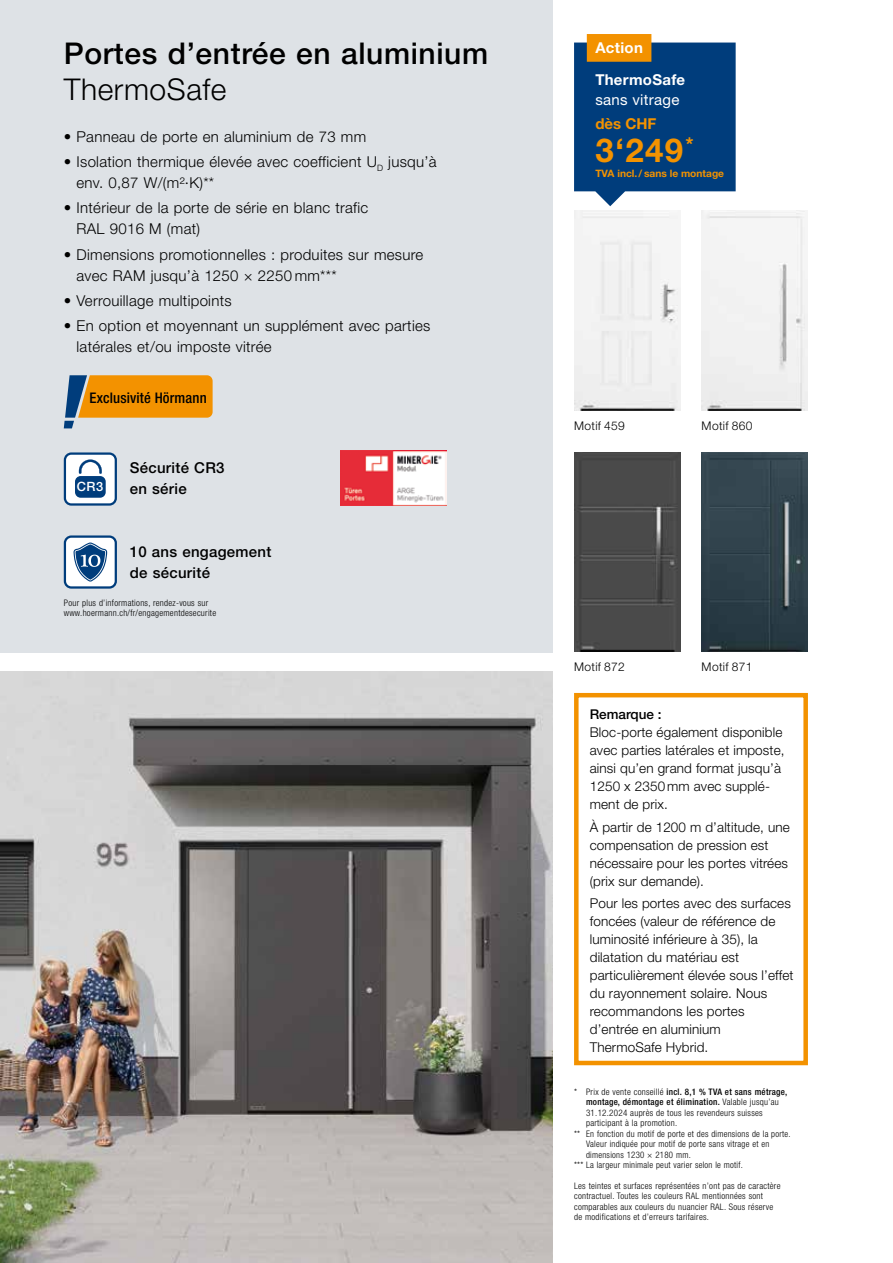
<style>
.page{position:relative;width:893px;height:1263px;background:#fff}
.page>*{position:absolute;margin:0;border:0;box-sizing:border-box;transform-origin:0 0}
.t1{font:700 33px "Hoermann Helvetica Neue";color:#f39200}
.t2{font:500 30px "Hoermann Helvetica Neue";letter-spacing:.02em;color:#000}
.t3{font:300 30px "Hoermann Helvetica Neue";letter-spacing:.02em;color:#000}
.t4{font:300 15px/21px "Hoermann Helvetica Neue";letter-spacing:.02em;color:#000}
.t5{font:500 15px/21px "Hoermann Helvetica Neue";letter-spacing:.02em;color:#000}
.t6{font:700 15px "Hoermann Helvetica Neue";letter-spacing:.02em;color:#fff}
.t7{font:15px "Hoermann Helvetica Neue Rm";letter-spacing:.02em;color:#fff}
.t8{font:700 15px "Hoermann Helvetica Neue";color:#f39200}
.t9{font:500 condensed 14.7px "Hoermann Helvetica Neue";letter-spacing:.01em;color:#000}
.t10{font:300 13.5px/18px "Hoermann Helvetica Neue";letter-spacing:.01em;color:#000}
.t11{font:500 13.5px "Hoermann Helvetica Neue";color:#000}
.t12{font:500 12.75px "Hoermann Helvetica Neue";color:#fff}
.t13{font:300 12px "Hoermann Helvetica Neue";letter-spacing:.03em;color:#000}
.t14{font:700 10.2px "Hoermann Helvetica Neue";color:#f39200}
.t15{font:300 condensed 9px/10.5px "Hoermann Helvetica Neue";letter-spacing:.03em;color:#000}
.t16{font:500 condensed 9px "Hoermann Helvetica Neue";letter-spacing:.03em;color:#000}
.s1{font-weight:300}
</style>
<div class="page">
<div style="left:0;top:0;width:553px;height:652px;background:#dee2e6"></div>
<div style="left:702px;top:211px;width:106px;height:200px;background:#f1f1f1"></div>
<img style="left:702px;top:452px;width:106px;height:200px">
<div style="left:574px;top:211px;width:106px;height:200px;background:#f1f1f1"></div>
<img style="left:574px;top:452px;width:106px;height:200px">
<img style="left:0;top:672px;width:553px;height:591px">
<div style="left:65px;top:454px;width:51px;height:50px;background:#fff;border-radius:6px"></div>
<div style="left:64px;top:452px;width:53px;height:54px;border:2px solid #003d7c;border-radius:6px"></div>
<div style="left:75px;top:476px;width:31px;height:22px;background:#003d7c;border-radius:6px"></div>
<svg style="left:79px;top:459px;width:23px;height:15px"></svg>
<div style="left:65px;top:537px;width:51px;height:50px;background:#fff;border-radius:6px"></div>
<div style="left:64px;top:535px;width:53px;height:54px;border:2px solid #003d7c;border-radius:6px"></div>
<svg style="left:73px;top:542px;width:34px;height:39px"></svg>
<svg style="left:64px;top:375px;width:149px;height:53px"></svg>
<img style="left:340px;top:450px;width:106px;height:56px">
<svg style="left:574px;top:34px;width:162px;height:172px;background:#2a5782"></svg>
<div style="left:574px;top:693px;width:234px;height:372px;border:4px solid #f39200"></div>
<h2 class="t2" style="left:64px;top:32px;width:426px">Portes d’entrée en aluminium</h2>
<h2 class="t3" style="left:64px;top:68px;width:164px">ThermoSafe</h2>
<h3 class="t4" style="left:64px;top:125px;width:304px">• Panneau de porte en aluminium de 73 mm</h3>
<h3 class="t4" style="left:77px;top:150px;width:362px;text-indent:-13px">• Isolation thermique élevée avec coefficient U<sub>D</sub> jusqu’à env. 0,87 W/(m²·K)**</h3>
<h3 class="t4" style="left:77px;top:197px;width:293px;text-indent:-13px">• Intérieur de la porte de série en blanc trafic<br>RAL 9016 M (mat)</h3>
<h3 class="t4" style="left:77px;top:243px;width:348px;text-indent:-13px">• Dimensions promotionnelles : produites sur mesure avec RAM jusqu’à 1250 × 2250 mm***</h3>
<h3 class="t4" style="left:64px;top:289px;width:169px">• Verrouillage multipoints</h3>
<h3 class="t4" style="left:77px;top:314px;width:355px;text-indent:-13px">• En option et moyennant un supplément avec parties latérales et/ou imposte vitrée</h3>
<h3 class="t9" style="left:90px;top:387px;width:119px">Exclusivité Hörmann</h3>
<h3 class="t12" style="left:77px;top:478px;width:28px">CR3</h3>
<h3 class="t5" style="left:130px;top:456px;width:96px">Sécurité CR3 en série</h3>
<h3 class="t5" style="left:130px;top:540px;width:143px">10 ans engagement de sécurité</h3>
<p class="t15" style="left:64px;top:597px;width:154px">Pour plus d’informations, rendez-vous sur www.hoermann.ch/fr/engagementdesecurite</p>
<h3 class="t6" style="left:595px;top:37px;width:49px">Action</h3>
<h3 class="t6" style="left:595px;top:69px;width:91px">ThermoSafe</h3>
<h3 class="t7" style="left:595px;top:89px;width:86px">sans vitrage</h3>
<h3 class="t8" style="left:595px;top:113px;width:63px">dès CHF</h3>
<h1 class="t1" style="left:595px;top:126px;width:99px">3‘249<sup>*</sup></h1>
<p class="t14" style="left:595px;top:166px;width:130px">TVA incl./ sans le montage</p>
<h3 class="t13" style="left:574px;top:417px;width:52px">Motif 459</h3>
<h3 class="t13" style="left:702px;top:417px;width:52px">Motif 860</h3>
<h3 class="t13" style="left:574px;top:658px;width:52px">Motif 872</h3>
<h3 class="t13" style="left:702px;top:658px;width:52px">Motif 871</h3>
<h3 class="t11" style="left:590px;top:705px;width:73px">Remarque :</h3>
<h3 class="t10" style="left:590px;top:723px;width:196px">Bloc-porte également disponible avec parties latérales et imposte, ainsi qu’en grand format jusqu’à<br>1250 x 2350 mm avec supplé&shy;ment de prix.</h3>
<h3 class="t10" style="left:590px;top:817px;width:202px">À partir de 1200 m d’altitude, une compensation de pression est nécessaire pour les portes vitrées (prix sur demande).</h3>
<p class="t10" style="left:590px;top:893px;width:205px">Pour les portes avec des surfaces foncées (valeur de référence de luminosité inférieure à 35), la dilatation du matériau est particulièrement élevée sous l’effet du rayonnement solaire. Nous recommandons les portes d’entrée en aluminium<br>ThermoSafe Hybrid.</p>
<p class="t16" style="left:574px;top:1085px;width:215px"><span class="s1">* Prix de vente conseillé</span> incl. 8,1 % TVA et sans métrage,</p>
<p class="t16" style="left:586px;top:1096px;width:194px">montage, démontage et élimination. <span class="s1">Valable jusqu’au</span></p>
<p class="t15" style="left:586px;top:1107px;width:178px">31.12.2024 auprès de tous les revendeurs suisses</p>
<p class="t15" style="left:586px;top:1117px;width:93px">participant à la promotion.</p>
<p class="t15" style="left:574px;top:1128px;width:218px">** En fonction du motif de porte et des dimensions de la porte.</p>
<p class="t15" style="left:586px;top:1138px;width:185px">Valeur indiquée pour motif de porte sans vitrage et en</p>
<p class="t15" style="left:586px;top:1149px;width:106px">dimensions 1230 × 2180 mm.</p>
<p class="t15" style="left:574px;top:1159px;width:170px">*** La largeur minimale peut varier selon le motif.</p>
<p class="t15" style="left:574px;top:1180px;width:208px">Les teintes et surfaces représentées n’ont pas de caractère contractuel. Toutes les couleurs RAL mentionnées sont comparables aux couleurs du nuancier RAL. Sous réserve de modifications et d’erreurs tarifaires.</p>
</div>
